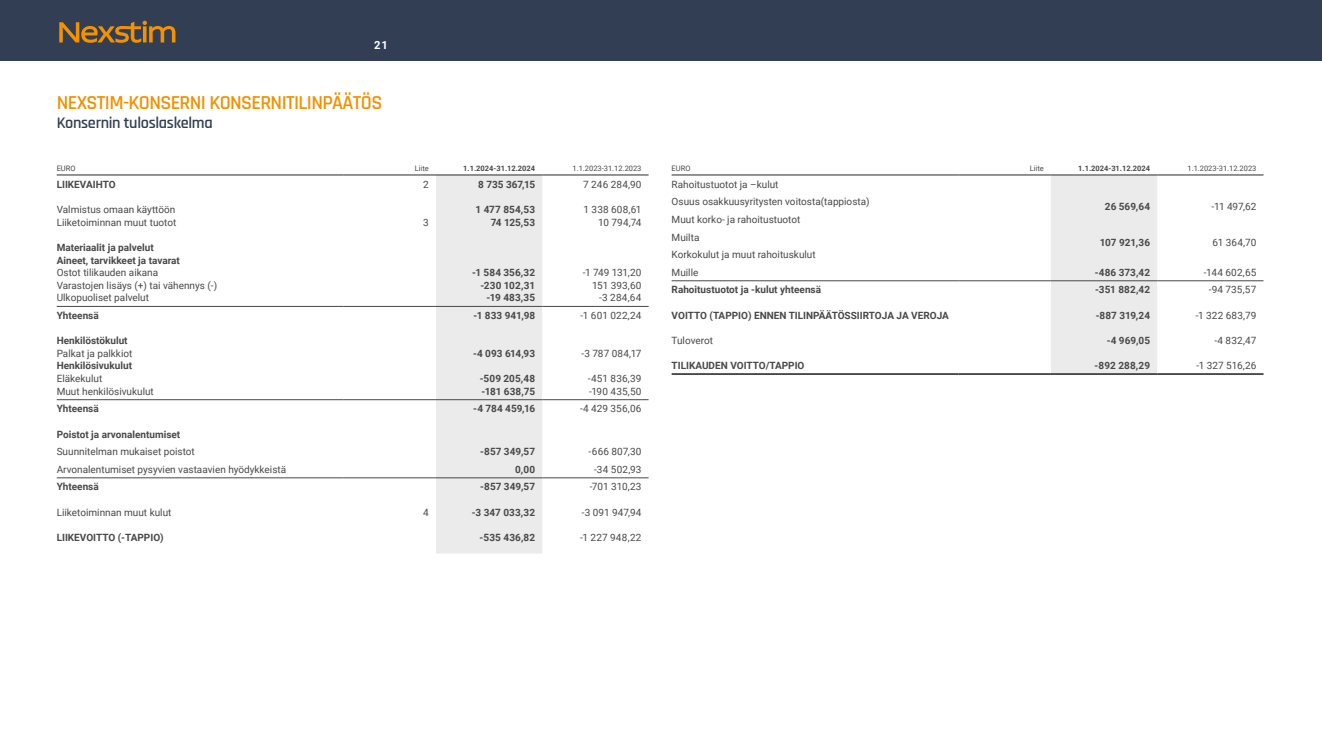
<style>
.page{position:relative;width:1322px;height:745px;background:#fff}
.page>*{position:absolute;margin:0;border:0;box-sizing:border-box;transform-origin:0 0}
.t1{font:600 20px "Rajdhani";letter-spacing:-.03em;color:#f29100}
.t2{font:600 16.25px "Rajdhani";letter-spacing:-.02em;color:#323e54}
.t3{font:700 11.25px "Roboto";color:#fff}
.t4{font:10px/17.5px "Roboto";color:#484848}
.t5{font:700 10px/12.6px "Roboto";color:#484848}
.t6{font:7.5px "Roboto";color:#484848}
.t7{font:700 7.5px "Roboto";color:#484848}
</style>
<div class="page">
<div style="left:436px;top:175px;width:106px;height:378px;background:#ebebeb"></div>
<hr style="left:57px;top:477px;width:287px;height:1px;background:#484848">
<hr style="left:344px;top:477px;width:92px;height:1px;background:#484848">
<hr style="left:436px;top:477px;width:106px;height:1px;background:#484848">
<hr style="left:542px;top:477px;width:106px;height:1px;background:#484848">
<hr style="left:57px;top:174px;width:287px;height:1px;background:#292929">
<hr style="left:344px;top:174px;width:92px;height:1px;background:#292929">
<hr style="left:436px;top:174px;width:106px;height:1px;background:#292929">
<hr style="left:542px;top:174px;width:106px;height:1px;background:#292929">
<hr style="left:57px;top:306px;width:287px;height:1px;background:#484848">
<hr style="left:344px;top:306px;width:92px;height:1px;background:#484848">
<hr style="left:436px;top:306px;width:106px;height:1px;background:#484848">
<hr style="left:542px;top:306px;width:106px;height:1px;background:#484848">
<hr style="left:57px;top:399px;width:287px;height:1px;background:#484848">
<hr style="left:344px;top:399px;width:92px;height:1px;background:#484848">
<hr style="left:436px;top:399px;width:106px;height:1px;background:#484848">
<hr style="left:542px;top:399px;width:106px;height:1px;background:#484848">
<div style="left:1051px;top:175px;width:106px;height:198px;background:#ebebeb"></div>
<hr style="left:671px;top:280px;width:287px;height:1px;background:#484848">
<hr style="left:958px;top:280px;width:93px;height:1px;background:#484848">
<hr style="left:1051px;top:280px;width:106px;height:1px;background:#484848">
<hr style="left:1157px;top:280px;width:106px;height:1px;background:#484848">
<hr style="left:671px;top:373px;width:287px;height:2px;background:#484848">
<hr style="left:958px;top:373px;width:93px;height:2px;background:#484848">
<hr style="left:1051px;top:373px;width:106px;height:2px;background:#484848">
<hr style="left:1157px;top:373px;width:106px;height:2px;background:#484848">
<hr style="left:671px;top:174px;width:287px;height:1px;background:#292929">
<hr style="left:958px;top:174px;width:93px;height:1px;background:#292929">
<hr style="left:1051px;top:174px;width:106px;height:1px;background:#292929">
<hr style="left:1157px;top:174px;width:106px;height:1px;background:#292929">
<div style="left:0;top:0;width:1322px;height:60px;background:#323e54"></div>
<svg style="left:59px;top:21px;width:116px;height:22px"></svg>
<p class="t3" style="left:374px;top:37px;width:15px">21</p>
<h1 class="t1" style="left:57px;top:90px;width:327px">NEXSTIM-KONSERNI KONSERNITILINPÄÄTÖS</h1>
<h2 class="t2" style="left:57px;top:112px;width:157px">Konsernin tuloslaskelma</h2>
<p class="t6" style="left:57px;top:162px;width:20px">EURO</p>
<p class="t6" style="left:415px;top:162px;width:16px">Liite</p>
<p class="t7" style="left:463px;top:162px;width:73px">1.1.2024-31.12.2024</p>
<p class="t6" style="left:572px;top:162px;width:70px">1.1.2023-31.12.2023</p>
<p class="t5" style="left:57px;top:177px;width:60px">LIIKEVAIHTO</p>
<p class="t4" style="left:423px;top:175px;width:7px">2</p>
<p class="t5" style="left:478px;top:177px;width:58px">8 735 367,15</p>
<p class="t4" style="left:583px;top:175px;width:60px">7 246 284,90</p>
<p class="t4" style="left:57px;top:200px;width:120px">Valmistus omaan käyttöön</p>
<p class="t5" style="left:475px;top:203px;width:61px">1 477 854,53</p>
<p class="t4" style="left:583px;top:200px;width:59px">1 338 608,61</p>
<p class="t4" style="left:57px;top:213px;width:121px">Liiketoiminnan muut tuotot</p>
<p class="t4" style="left:423px;top:213px;width:7px">3</p>
<p class="t5" style="left:491px;top:215px;width:46px">74 125,53</p>
<p class="t4" style="left:598px;top:213px;width:45px">10 794,74</p>
<p class="t5" style="left:57px;top:240px;width:125px">Materiaalit ja palvelut<br>Aineet, tarvikkeet ja tavarat</p>
<p class="t4" style="left:57px;top:263px;width:103px">Ostot tilikauden aikana</p>
<p class="t5" style="left:472px;top:266px;width:65px">-1 584 356,32</p>
<p class="t4" style="left:583px;top:263px;width:60px">-1 749 131,20</p>
<p class="t4" style="left:57px;top:276px;width:162px">Varastojen lisäys (+) tai vähennys (-)</p>
<p class="t5" style="left:480px;top:278px;width:56px">-230 102,31</p>
<p class="t4" style="left:592px;top:276px;width:51px">151 393,60</p>
<p class="t4" style="left:57px;top:288px;width:94px">Ulkopuoliset palvelut</p>
<p class="t5" style="left:487px;top:291px;width:50px">-19 483,35</p>
<p class="t4" style="left:599px;top:288px;width:44px">-3 284,64</p>
<p class="t5" style="left:57px;top:308px;width:44px">Yhteensä</p>
<p class="t5" style="left:473px;top:308px;width:63px">-1 833 941,98</p>
<p class="t4" style="left:580px;top:306px;width:63px">-1 601 022,24</p>
<p class="t5" style="left:57px;top:334px;width:72px">Henkilöstökulut</p>
<p class="t4" style="left:57px;top:344px;width:77px">Palkat ja palkkiot</p>
<p class="t5" style="left:473px;top:346px;width:64px">-4 093 614,93</p>
<p class="t4" style="left:581px;top:344px;width:62px">-3 787 084,17</p>
<p class="t5" style="left:57px;top:359px;width:77px">Henkilösivukulut</p>
<p class="t4" style="left:57px;top:369px;width:47px">Eläkekulut</p>
<p class="t5" style="left:480px;top:371px;width:57px">-509 205,48</p>
<p class="t4" style="left:588px;top:369px;width:55px">-451 836,39</p>
<p class="t4" style="left:57px;top:382px;width:99px">Muut henkilösivukulut</p>
<p class="t5" style="left:481px;top:384px;width:55px">-181 638,75</p>
<p class="t4" style="left:589px;top:382px;width:54px">-190 435,50</p>
<p class="t5" style="left:57px;top:402px;width:44px">Yhteensä</p>
<p class="t5" style="left:473px;top:402px;width:63px">-4 784 459,16</p>
<p class="t4" style="left:580px;top:399px;width:63px">-4 429 356,06</p>
<p class="t5" style="left:57px;top:427px;width:125px">Poistot ja arvonalentumiset</p>
<p class="t4" style="left:57px;top:442px;width:140px">Suunnitelman mukaiset poistot</p>
<p class="t5" style="left:480px;top:444px;width:56px">-857 349,57</p>
<p class="t4" style="left:589px;top:442px;width:54px">-666 807,30</p>
<p class="t4" style="left:57px;top:460px;width:231px">Arvonalentumiset pysyvien vastaavien hyödykkeistä</p>
<p class="t5" style="left:515px;top:462px;width:22px">0,00</p>
<p class="t4" style="left:594px;top:460px;width:49px">-34 502,93</p>
<p class="t5" style="left:57px;top:480px;width:44px">Yhteensä</p>
<p class="t5" style="left:480px;top:480px;width:56px">-857 349,57</p>
<p class="t4" style="left:590px;top:477px;width:53px">-701 310,23</p>
<p class="t4" style="left:57px;top:502px;width:116px">Liiketoiminnan muut kulut</p>
<p class="t4" style="left:423px;top:502px;width:7px">4</p>
<p class="t5" style="left:472px;top:505px;width:65px">-3 347 033,32</p>
<p class="t4" style="left:582px;top:502px;width:61px">-3 091 947,94</p>
<p class="t5" style="left:57px;top:530px;width:109px">LIIKEVOITTO (-TAPPIO)</p>
<p class="t5" style="left:479px;top:530px;width:57px">-535 436,82</p>
<p class="t4" style="left:580px;top:528px;width:63px">-1 227 948,22</p>
<p class="t6" style="left:671px;top:162px;width:20px">EURO</p>
<p class="t6" style="left:1029px;top:162px;width:16px">Liite</p>
<p class="t7" style="left:1078px;top:162px;width:73px">1.1.2024-31.12.2024</p>
<p class="t6" style="left:1187px;top:162px;width:70px">1.1.2023-31.12.2023</p>
<p class="t4" style="left:671px;top:175px;width:200px">Rahoitustuotot ja –kulut<br>Osuus osakkuusyritysten voitosta(tappiosta)</p>
<p class="t5" style="left:1105px;top:200px;width:47px">26 569,64</p>
<p class="t4" style="left:1211px;top:198px;width:46px">-11 497,62</p>
<p class="t4" style="left:671px;top:210px;width:130px">Muut korko- ja rahoitustuotot<br>Muilta</p>
<p class="t4" style="left:671px;top:245px;width:146px">Korkokulut ja muut rahoituskulut<br>Muille</p>
<p class="t5" style="left:1099px;top:235px;width:52px">107 921,36</p>
<p class="t4" style="left:1212px;top:233px;width:45px">61 364,70</p>
<p class="t5" style="left:1094px;top:265px;width:57px">-486 373,42</p>
<p class="t4" style="left:1203px;top:263px;width:54px">-144 602,65</p>
<p class="t5" style="left:671px;top:283px;width:151px">Rahoitustuotot ja -kulut yhteensä</p>
<p class="t5" style="left:1095px;top:283px;width:57px">-351 882,42</p>
<p class="t4" style="left:1208px;top:280px;width:49px">-94 735,57</p>
<p class="t5" style="left:671px;top:308px;width:279px">VOITTO (TAPPIO) ENNEN TILINPÄÄTÖSSIIRTOJA JA VEROJA</p>
<p class="t5" style="left:1095px;top:308px;width:56px">-887 319,24</p>
<p class="t4" style="left:1195px;top:306px;width:62px">-1 322 683,79</p>
<p class="t4" style="left:671px;top:331px;width:43px">Tuloverot</p>
<p class="t5" style="left:1107px;top:333px;width:45px">-4 969,05</p>
<p class="t4" style="left:1214px;top:331px;width:44px">-4 832,47</p>
<p class="t5" style="left:671px;top:358px;width:134px">TILIKAUDEN VOITTO/TAPPIO</p>
<p class="t5" style="left:1094px;top:358px;width:57px">-892 288,29</p>
<p class="t4" style="left:1196px;top:356px;width:62px">-1 327 516,26</p>
</div>
